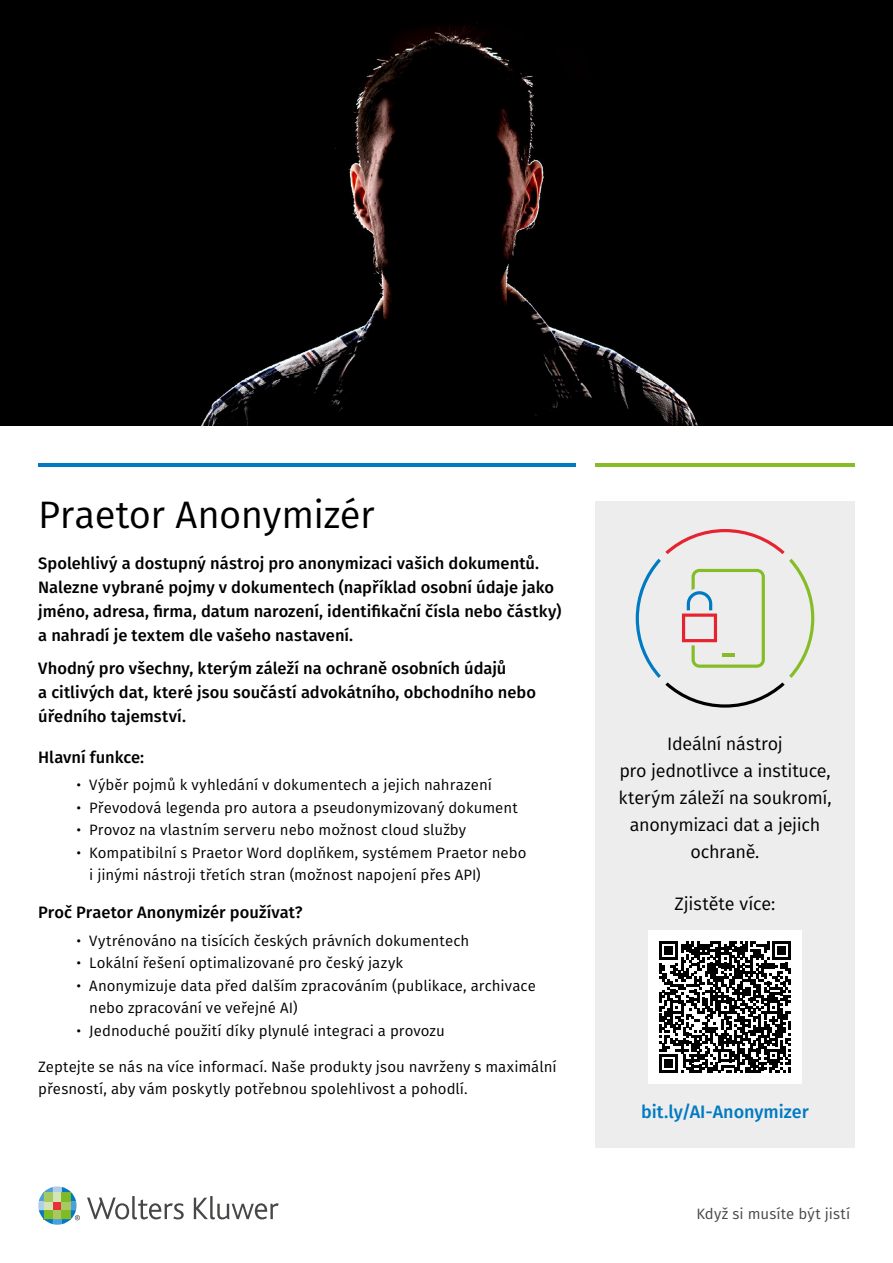
<style>
.page{position:relative;width:893px;height:1263px;background:#fff}
.page>*{position:absolute;margin:0;border:0;box-sizing:border-box;transform-origin:0 0}
.t1{font:38.25px "Fira Sans";letter-spacing:-.01em;color:#000}
.t2{font:18px/27px "Fira Sans";letter-spacing:-.015em;color:#000;text-align:center}
.t3{font:500 18px "Fira Sans";letter-spacing:-.005em;color:#007ac2}
.t4{font:500 16.5px/24px "Fira Sans";color:#000}
.t5{font:15px/22.5px "Fira Sans";letter-spacing:.005em;color:#000}
.t6{font:15px "Fira Sans";letter-spacing:.005em;color:#474746}
</style>
<div class="page">
<div style="left:595px;top:502px;width:260px;height:646px;background:#ededed"></div>
<div style="left:0;top:0;width:893px;height:425px;background:#000"></div>
<svg style="left:636px;top:529px;width:178px;height:179px"></svg>
<div style="left:648px;top:931px;width:153px;height:153px;background:#fff"></div>
<svg style="left:659px;top:941px;width:132px;height:132px"></svg>
<svg style="left:87px;top:1196px;width:97px;height:23px"></svg>
<svg style="left:194px;top:1196px;width:85px;height:23px"></svg>
<svg style="left:38px;top:1186px;width:42px;height:39px"></svg>
<hr style="left:595px;top:463px;width:260px;height:4px;background:#86bc25">
<hr style="left:38px;top:463px;width:538px;height:4px;background:#007ac2">
<h1 class="t1" style="left:38px;top:486px;width:338px">Praetor Anonymizér</h1>
<p class="t4" style="left:38px;top:551px;width:525px">Spolehlivý a dostupný nástroj pro anonymizaci vašich dokumentů.<br>Nalezne vybrané pojmy v dokumentech (například osobní údaje jako jméno, adresa, firma, datum narození, identifikační čísla nebo částky) a nahradí je textem dle vašeho nastavení.</p>
<p class="t4" style="left:38px;top:655px;width:499px">Vhodný pro všechny, kterým záleží na ochraně osobních údajů<br>a citlivých dat, které jsou součástí advokátního, obchodního nebo úředního tajemství.</p>
<p class="t4" style="left:38px;top:744px;width:107px">Hlavní funkce:</p>
<p class="t5" style="left:77px;top:773px;width:417px">• Výběr pojmů k vyhledání v dokumentech a jejich nahrazení</p>
<p class="t5" style="left:77px;top:796px;width:443px">• Převodová legenda pro autora a pseudonymizovaný dokument</p>
<p class="t5" style="left:77px;top:818px;width:391px">• Provoz na vlastním serveru nebo možnost cloud služby</p>
<p class="t5" style="left:89px;top:841px;width:439px;text-indent:-13px">• Kompatibilní s Praetor Word doplňkem, systémem Praetor nebo i jinými nástroji třetích stran (možnost napojení přes API)</p>
<p class="t4" style="left:38px;top:899px;width:266px">Proč Praetor Anonymizér používat?</p>
<p class="t5" style="left:77px;top:929px;width:394px">• Vytrénováno na tisících českých právních dokumentech</p>
<p class="t5" style="left:77px;top:951px;width:328px">• Lokální řešení optimalizované pro český jazyk</p>
<p class="t5" style="left:89px;top:974px;width:448px;text-indent:-13px">• Anonymizuje data před dalším zpracováním (publikace, archivace nebo zpracování ve veřejné AI)</p>
<p class="t5" style="left:77px;top:1019px;width:370px">• Jednoduché použití díky plynulé integraci a provozu</p>
<p class="t5" style="left:38px;top:1055px;width:520px">Zeptejte se nás na více informací. Naše produkty jsou navrženy s maximální přesností, aby vám poskytly potřebnou spolehlivost a pohodlí.</p>
<p class="t2" style="left:618px;top:730px;width:215px">Ideální nástroj<br>pro jednotlivce a instituce, kterým záleží na soukromí, anonymizaci dat a jejich ochraně.</p>
<p class="t2" style="left:675px;top:890px;width:102px">Zjistěte více:</p>
<p class="t3" style="left:641px;top:1097px;width:169px">bit.ly/AI-Anonymizer</p>
<p class="t6" style="left:696px;top:1202px;width:156px">Když si musíte být jistí</p>
</div>
